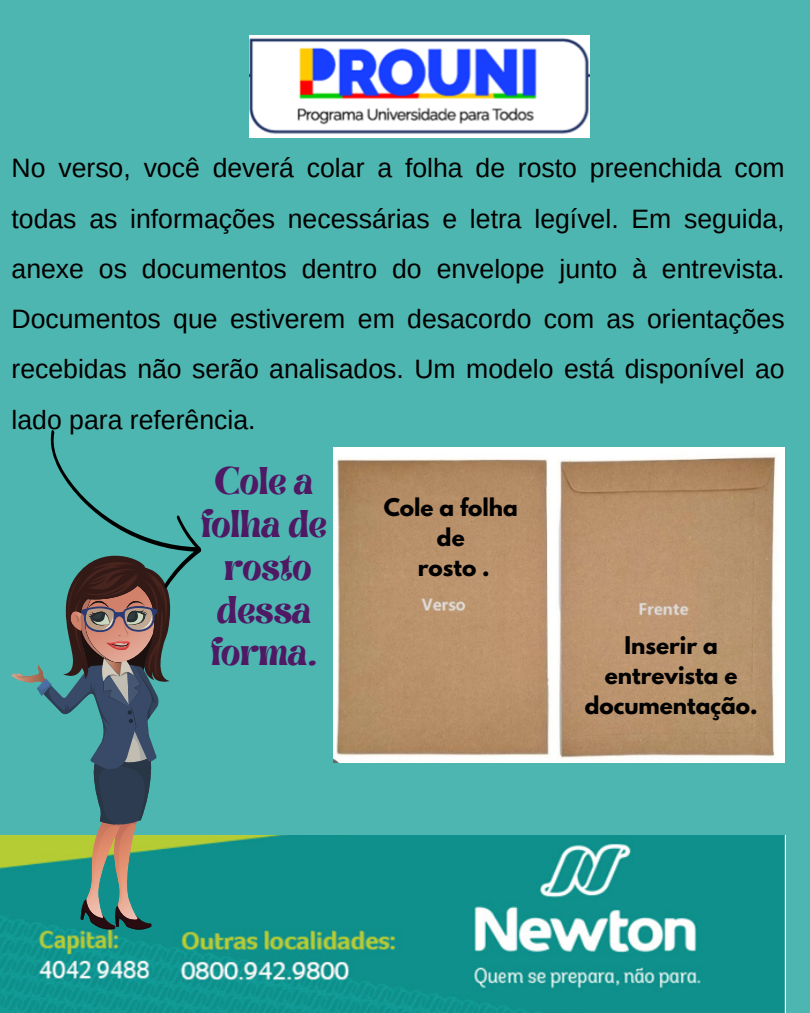
<style>
.page{position:relative;width:810px;height:1013px;background:#fff}
.page>*{position:absolute;margin:0;border:0;box-sizing:border-box;transform-origin:0 0}
.t1{font:31px/42.8px "Brasika Display";color:#4f1964;text-align:center}
.t2{font:26.6px/50.2px "Arimo";color:#000;text-align:justify}
.t3{font:700 21.6px/30px "League Spartan";color:#000;text-align:center}
</style>
<div class="page">
<div style="left:0;top:0;width:810px;height:1012px;background:#4eb6b0"></div>
<img style="left:249px;top:35px;width:341px;height:103px">
<img style="left:0;top:835px;width:785px;height:177px">
<svg style="left:12px;top:594px;width:167px;height:337px"></svg>
<svg style="left:50px;top:430px;width:152px;height:164px"></svg>
<img style="left:334px;top:448px;width:451px;height:315px">
<h1 class="t2" style="left:12px;top:143px;width:775px">No verso, você deverá colar a folha de rosto preenchida com todas as informações necessárias e letra legível. Em seguida, anexe os documentos dentro do envelope junto à entrevista.<br>Documentos que estiverem em desacordo com as orientações recebidas não serão analisados. Um modelo está disponível ao lado para referência.</h1>
<p class="t1" style="left:201px;top:461px;width:127px">Cole a folha de rosto dessa forma.</p>
<p class="t3" style="left:384px;top:495px;width:136px">Cole a folha de</p>
<p class="t3" style="left:418px;top:555px;width:73px">rosto .</p>
<p class="t3" style="left:585px;top:633px;width:174px">Inserir a entrevista e documentação.</p>
</div>
